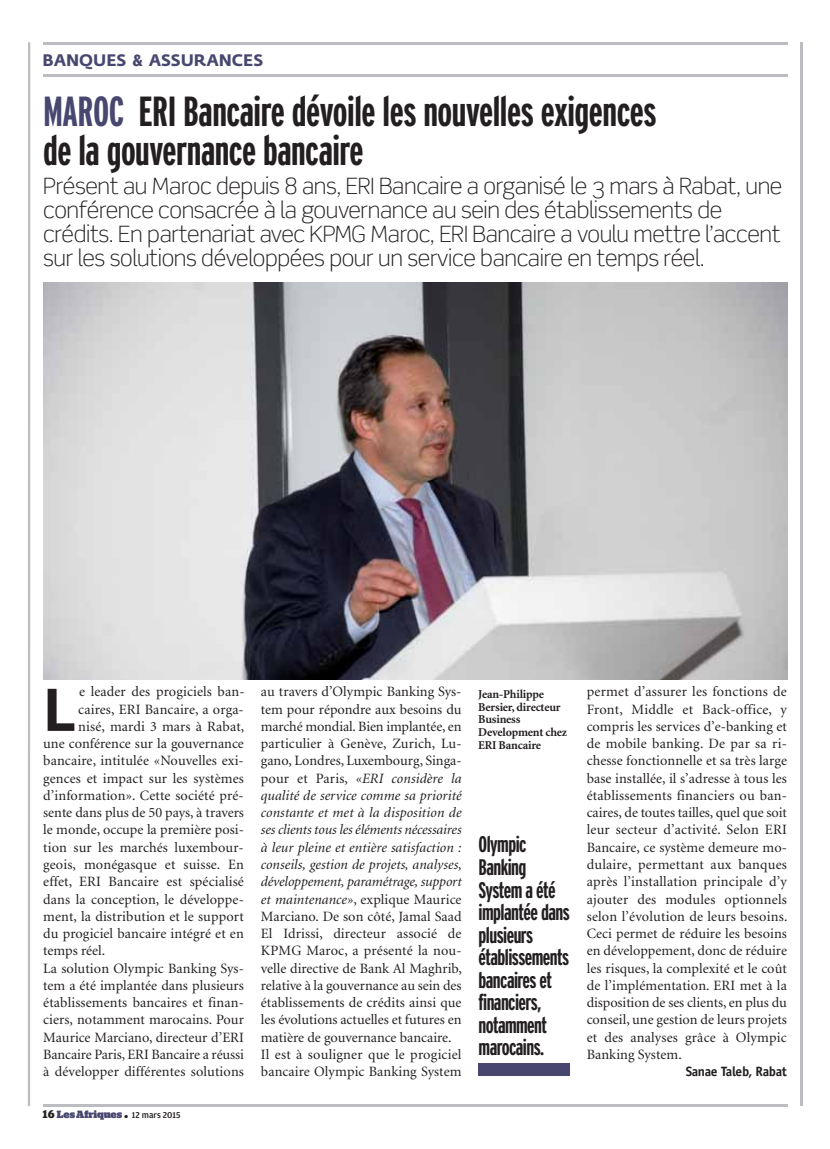
<style>
.page{position:relative;width:830px;height:1149px;background:#fff}
.page>*{position:absolute;margin:0;border:0;box-sizing:border-box;transform-origin:0 0}
.t1{font:62.85px "Priva Four Pro";color:#231f20}
.t2{font:700 extra-condensed 42px/39px "Interstate";letter-spacing:-.01em;color:#231f20}
.t3{font:300 22.5px/24px "Scene";letter-spacing:-.015em;color:#231f20}
.t4{font:700 extra-condensed 22.5px/22.5px "Interstate";letter-spacing:-.025em;color:#231f20}
.t5{font:700 16.5px "Fedra Sans";color:#474770}
.t6{font:14.25px/17.2px "Minion";letter-spacing:.005em;color:#231f20;text-align:justify}
.t7{font:700 13.5px "Officina Sans";letter-spacing:-.03em;color:#231f20}
.t8{font:700 12px/12.9px "Minion";letter-spacing:-.015em;color:#231f20}
.t9{font:900 10.5px "Stag";color:#474770}
.s1{font-family:"Amplitude"}
.s2{color:#474770}
.s3{font-family:"Amplitude";font-size:12px;color:#231f20}
.s4{font-size:15px;color:#231f20}
.s5{font-family:"Amplitude";font-weight:500;font-size:9px;color:#231f20}
.s6{font-style:italic}
</style>
<div class="page">
<hr style="left:43px;top:1103px;width:744px;height:2px;background:#bbbdc0">
<hr style="left:28px;top:42px;width:2px;height:1063px;background:#bbbdc0">
<hr style="left:800px;top:42px;width:2px;height:1063px;background:#bbbdc0">
<img style="left:43px;top:282px;width:744px;height:397px">
<div style="left:478px;top:1063px;width:92px;height:12px;background:#474770"></div>
<hr style="left:43px;top:42px;width:744px;height:3px;background:#bbbdc0">
<hr style="left:43px;top:75px;width:744px;height:2px;background:#bbbdc0">
<p class="t5" style="left:43px;top:54px;width:222px">BANQUES <span class="s1">&amp;</span> ASSURANCES</p>
<h2 class="t2" style="left:43px;top:95px;width:614px"><span class="s2">MAROC</span> ERI Bancaire dévoile les nouvelles exigences de la gouvernance bancaire</h2>
<p class="t3" style="left:43px;top:175px;width:740px">Présent au Maroc depuis 8 ans, ERI Bancaire a organisé le 3 mars à Rabat, une conférence consacrée à la gouvernance au sein des établissements de crédits. En partenariat avec KPMG Maroc, ERI Bancaire a voulu mettre l’accent sur les solutions développées pour un service bancaire en temps réel.</p>
<h1 class="t1" style="left:43px;top:672px;width:32px">L</h1>
<p class="t6" style="left:79px;top:684px;width:167px">e leader des progiciels ban-</p>
<p class="t6" style="left:78px;top:701px;width:167px">caires, ERI Bancaire, a orga-</p>
<p class="t6" style="left:78px;top:718px;width:167px">nisé, mardi 3 mars à Rabat,</p>
<p class="t6" style="left:43px;top:736px;width:202px">une conférence sur la gouvernance</p>
<p class="t6" style="left:43px;top:753px;width:202px">bancaire, intitulée «Nouvelles exi-</p>
<p class="t6" style="left:43px;top:770px;width:202px">gences et impact sur les systèmes</p>
<p class="t6" style="left:43px;top:787px;width:202px">d’information». Cette société pré-</p>
<p class="t6" style="left:43px;top:805px;width:202px">sente dans plus de 50 pays, à travers</p>
<p class="t6" style="left:43px;top:822px;width:202px">le monde, occupe la première posi-</p>
<p class="t6" style="left:43px;top:839px;width:202px">tion sur les marchés luxembour-</p>
<p class="t6" style="left:43px;top:856px;width:202px">geois, monégasque et suisse. En</p>
<p class="t6" style="left:43px;top:874px;width:202px">effet, ERI Bancaire est spécialisé</p>
<p class="t6" style="left:43px;top:891px;width:202px">dans la conception, le développe-</p>
<p class="t6" style="left:43px;top:908px;width:202px">ment, la distribution et le support</p>
<p class="t6" style="left:43px;top:925px;width:202px">du progiciel bancaire intégré et en</p>
<p class="t6" style="left:43px;top:943px;width:63px">temps réel.</p>
<p class="t6" style="left:43px;top:960px;width:202px">La solution Olympic Banking Sys-</p>
<p class="t6" style="left:43px;top:977px;width:202px">tem a été implantée dans plusieurs</p>
<p class="t6" style="left:43px;top:994px;width:202px">établissements bancaires et finan-</p>
<p class="t6" style="left:43px;top:1012px;width:202px">ciers, notamment marocains. Pour</p>
<p class="t6" style="left:43px;top:1029px;width:202px">Maurice Marciano, directeur d’ERI</p>
<p class="t6" style="left:43px;top:1046px;width:202px">Bancaire Paris, ERI Bancaire a réussi</p>
<p class="t6" style="left:43px;top:1063px;width:202px">à développer différentes solutions</p>
<p class="t9" style="left:43px;top:1110px;width:139px"><span class="s3">16</span> Les Afriques <span class="s4">.</span> <span class="s5">12 mars 2015</span></p>
<p class="t6" style="left:261px;top:684px;width:202px;text-align:left">au travers d’Olympic Banking Sys&shy;tem pour répondre aux besoins du marché mondial. Bien implantée, en particulier à Genève, Zurich, Lu&shy;gano, Londres, Luxembourg, Singa&shy;pour et Paris, <span class="s6">«ERI considère la qualité de service comme sa priorité constante et met à la disposition de ses clients tous les éléments nécessaires à leur pleine et entière satisfaction : conseils, gestion de projets, analyses, développement, paramétrage, support et maintenance»</span>, explique Maurice Marciano. De son côté, Jamal Saad El Idrissi, directeur associé de KPMG Maroc, a présenté la nou&shy;velle directive de Bank Al Maghrib, relative à la gouvernance au sein des établissements de crédits ainsi que les évolutions actuelles et futures en matière de gouvernance bancaire.<br>Il est à souligner que le progiciel bancaire Olympic Banking System</p>
<p class="t8" style="left:478px;top:688px;width:90px">Jean-Philippe<br>Bersier, directeur<br>Business<br>Development chez<br>ERI Bancaire</p>
<h3 class="t4" style="left:478px;top:835px;width:93px">Olympic<br>Banking<br>System a été implantée dans plusieurs établissements bancaires et financiers, notamment marocains.</h3>
<p class="t6" style="left:586px;top:684px;width:202px">permet d’assurer les fonctions de Front, Middle et Back-office, y compris les services d’e-banking et de mobile banking. De par sa ri&shy;chesse fonctionnelle et sa très large base installée, il s’adresse à tous les établissements financiers ou ban&shy;caires, de toutes tailles, quel que soit leur secteur d’activité. Selon ERI Bancaire, ce système demeure mo&shy;dulaire, permettant aux banques après l’installation principale d’y ajouter des modules optionnels selon l’évolution de leurs besoins.<br>Ceci permet de réduire les besoins en développement, donc de réduire les risques, la complexité et le coût de l’implémentation. ERI met à la disposition de ses clients, en plus du conseil, une gestion de leurs projets et des analyses grâce à Olympic Banking System.</p>
<p class="t7" style="left:685px;top:1066px;width:103px">Sanae Taleb, Rabat</p>
</div>
